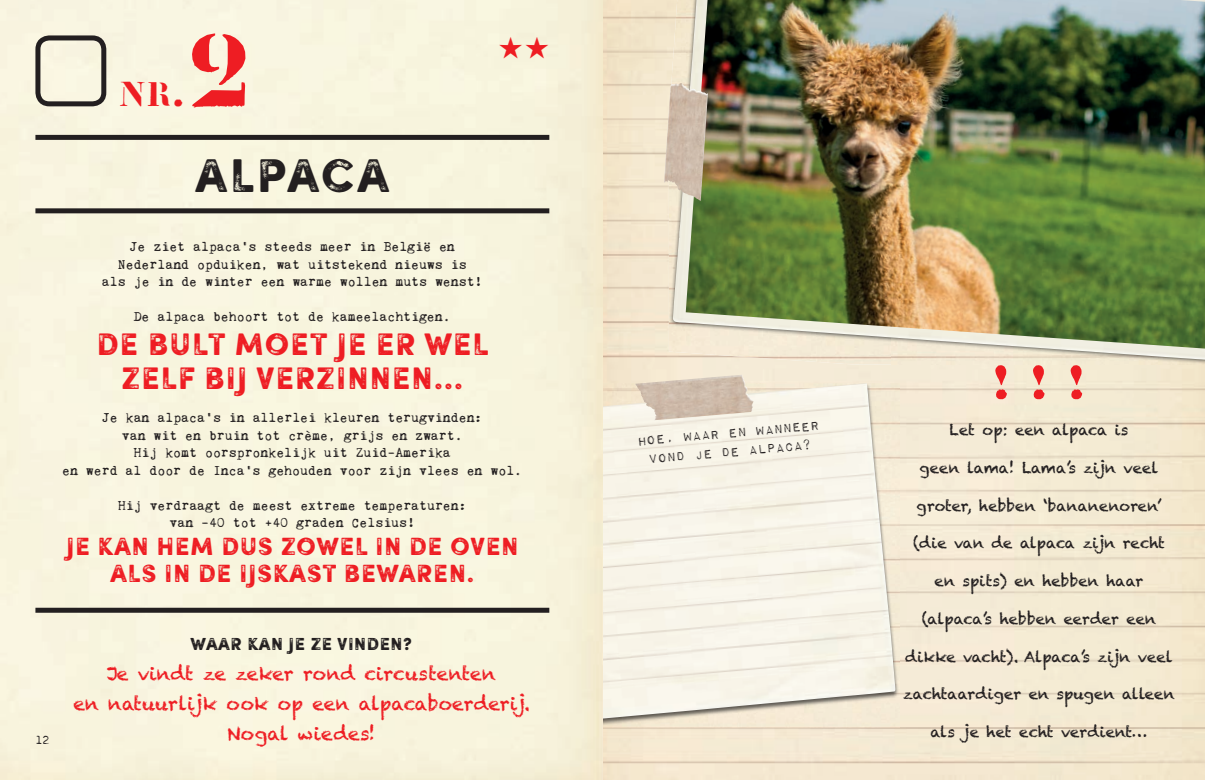
<style>
.page{position:relative;width:1205px;height:780px;background:#fff}
.page>*{position:absolute;margin:0;border:0;box-sizing:border-box;transform-origin:0 0}
.t1{font:110.62px "Flightcase";color:#ee1d23}
.t2{font:47.5px "Sofia Rough Black Three";color:#231f20}
.t3{font:36.88px "Flightcase";color:#ee1d23}
.t4{font:31.25px/33.8px "Sofia Rough Black Three";letter-spacing:-.01em;color:#ee1d23;text-align:center}
.t5{font:25px/27.5px "Sofia Rough Black Three";letter-spacing:-.01em;color:#ee1d23;text-align:center}
.t6{font:18.75px/30px "Chalkduster";color:#ee1d23;text-align:center}
.t7{font:17.5px "Sofia Rough Black Three";letter-spacing:-.01em;color:#231f20}
.t8{font:16.25px/18.8px "Impact Label Reversed";color:#231f20;text-align:center}
.t9{font:15px "Chalkduster";color:#231f20}
.t10{font:13.75px/17.5px "Kingthings Trypewriter 2";letter-spacing:-.01em;color:#231f20;text-align:center}
.t11{font:12.5px "Kingthings Trypewriter 2";color:#231f20}
</style>
<div class="page">
<img style="left:0;top:0;width:1205px;height:780px">
<img style="left:673px;top:0;width:532px;height:359px">
<img style="left:686px;top:0;width:519px;height:348px">
<img style="left:664px;top:83px;width:44px;height:118px">
<svg style="left:995px;top:365px;width:87px;height:34px;background:#f1bbab"></svg>
<img style="left:547px;top:383px;width:352px;height:344px">
<img style="left:551px;top:383px;width:345px;height:337px">
<img style="left:635px;top:379px;width:118px;height:41px">
<div style="left:35px;top:135px;width:514px;height:5px;background:#231f20"></div>
<div style="left:35px;top:208px;width:514px;height:5px;background:#231f20"></div>
<div style="left:35px;top:35px;width:71px;height:71px;border:5px solid #231f20;border-radius:11px"></div>
<div style="left:35px;top:607px;width:514px;height:5px;background:#231f20"></div>
<svg style="left:499px;top:37px;width:49px;height:22px"></svg>
<h3 class="t3" style="left:120px;top:74px;width:67px">NR.</h3>
<h1 class="t1" style="left:180px;top:9px;width:80px">2</h1>
<h2 class="t2" style="left:195px;top:143px;width:197px">ALPACA</h2>
<p class="t10" style="left:102px;top:238px;width:382px">Je ziet alpaca’s steeds meer in België en<br>Nederland opduiken, wat uitstekend nieuws is<br>als je in de winter een warme wollen muts wenst!</p>
<p class="t10" style="left:134px;top:308px;width:319px">De alpaca behoort tot de kameelachtigen.</p>
<h3 class="t4" style="left:96px;top:326px;width:395px">DE BULT MOET JE ER WEL<br>ZELF BIJ VERZINNEN…</h3>
<p class="t10" style="left:62px;top:409px;width:462px">Je kan alpaca’s in allerlei kleuren terugvinden:<br>van wit en bruin tot crème, grijs en zwart.<br>Hij komt oorspronkelijk uit Zuid-Amerika<br>en werd al door de Inca’s gehouden voor zijn vlees en wol.</p>
<p class="t10" style="left:118px;top:496px;width:350px">Hij verdraagt de meest extreme temperaturen: van -40 tot +40 graden Celsius!</p>
<h3 class="t5" style="left:66px;top:532px;width:455px">JE KAN HEM DUS ZOWEL IN DE OVEN<br>ALS IN DE IJSKAST BEWAREN.</h3>
<p class="t11" style="left:35px;top:733px;width:16px">12</p>
<p class="t7" style="left:190px;top:632px;width:224px">WAAR KAN JE ZE VINDEN?</p>
<h3 class="t6" style="left:73px;top:658px;width:458px">Je vindt ze zeker rond circustenten<br>en natuurlijk ook op een alpacaboerderij.<br>Nogal wiedes!</h3>
<p class="t8" style="left:636px;top:431px;width:184px;rotate:-5deg">Hoe, waar en wanneer vond je de alpaca?</p>
<p class="t9" style="left:949px;top:421px;width:180px">Let op: een alpaca is</p>
<p class="t9" style="left:919px;top:459px;width:241px">geen lama! Lama’s zijn veel</p>
<p class="t9" style="left:916px;top:496px;width:247px">groter, hebben ‘bananenoren’</p>
<p class="t9" style="left:913px;top:534px;width:253px">(die van de alpaca zijn recht</p>
<p class="t9" style="left:934px;top:572px;width:210px">en spits) en hebben haar</p>
<p class="t9" style="left:922px;top:610px;width:236px">(alpaca’s hebben eerder een</p>
<p class="t9" style="left:905px;top:647px;width:269px">dikke vacht). Alpaca’s zijn veel</p>
<p class="t9" style="left:903px;top:685px;width:273px">zachtaardiger en spugen alleen</p>
<p class="t9" style="left:930px;top:723px;width:218px">als je het echt verdient…</p>
</div>
